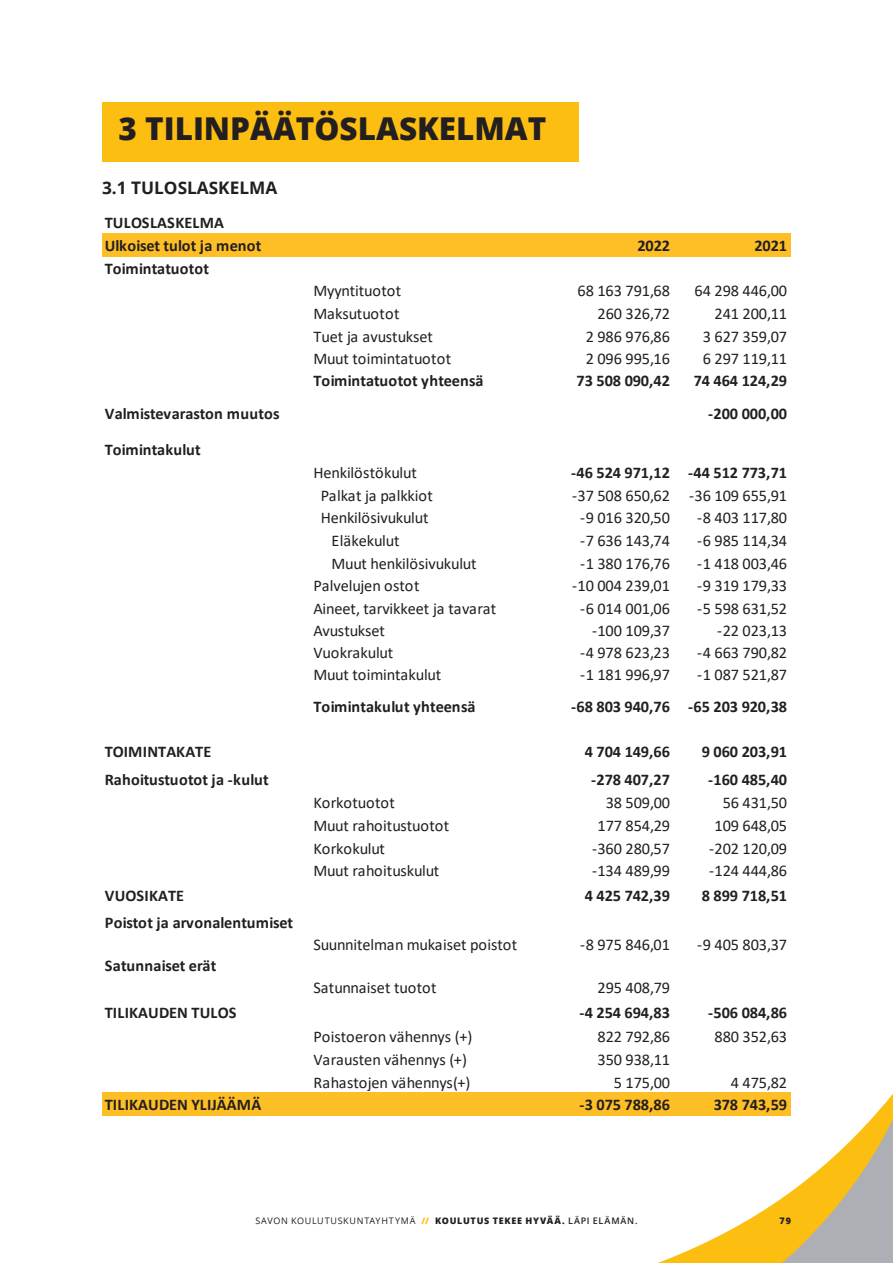
<style>
.page{position:relative;width:893px;height:1263px;background:#fff}
.page>*{position:absolute;margin:0;border:0;box-sizing:border-box;transform-origin:0 0}
.t1{font:800 31.5px "Open Sans";color:#231f20}
.t2{font:700 18.15px "Calibri";color:#000001}
.alaotsikko{font:700 17.25px "Open Sans";color:#231f20}
.t3{font:16.35px "Calibri";letter-spacing:-.005em;color:#231f20}
.t4{font:700 16.35px "Calibri";letter-spacing:-.005em;color:#231f20}
.t5{font:700 16.35px/22.6px "Calibri";letter-spacing:.015em;color:#231f20}
.t6{font:9px "Open Sans";letter-spacing:.08em;color:#231f20}
.t7{font:800 9px "Open Sans";color:#231f20}
.s1{font-weight:800;color:#fdbe12}
.s2{font-weight:800}
.s3{font-weight:600}
</style>
<div class="page">
<svg style="left:658px;top:1093px;width:235px;height:170px"></svg>
<div style="left:102px;top:102px;width:476px;height:60px;background:#fdbe12"></div>
<div style="left:102px;top:233px;width:689px;height:23px;background:#fdbe26"></div>
<div style="left:102px;top:1092px;width:689px;height:24px;background:#fdbe26"></div>
<p class="t1" style="left:118px;top:104px;width:429px">3 TILINPÄÄTÖSLASKELMAT</p>
<p class="t2" style="left:101px;top:164px;width:89px">Sivu 79 PDF</p>
<p class="t5" style="left:105px;top:211px;width:158px">TULOSLASKELMA<br>Ulkoiset tulot ja menot</p>
<p class="alaotsikko" style="left:102px;top:175px;width:177px">3.1 TULOSLASKELMA</p>
<p class="t4" style="left:105px;top:257px;width:106px">Toimintatuotot</p>
<p class="t4" style="left:637px;top:234px;width:34px">2022</p>
<p class="t4" style="left:754px;top:234px;width:34px">2021</p>
<p class="t3" style="left:313px;top:280px;width:89px">Myyntituotot</p>
<p class="t3" style="left:577px;top:280px;width:94px">68 163 791,68</p>
<p class="t3" style="left:695px;top:280px;width:94px">64 298 446,00</p>
<p class="t3" style="left:313px;top:302px;width:88px">Maksutuotot</p>
<p class="t3" style="left:597px;top:302px;width:74px">260 326,72</p>
<p class="t3" style="left:715px;top:302px;width:74px">241 200,11</p>
<p class="t3" style="left:313px;top:325px;width:121px">Tuet ja avustukset</p>
<p class="t3" style="left:586px;top:325px;width:86px">2 986 976,86</p>
<p class="t3" style="left:703px;top:325px;width:86px">3 627 359,07</p>
<p class="t3" style="left:313px;top:348px;width:139px">Muut toimintatuotot</p>
<p class="t3" style="left:586px;top:348px;width:86px">2 096 995,16</p>
<p class="t3" style="left:703px;top:348px;width:86px">6 297 119,11</p>
<p class="t4" style="left:313px;top:369px;width:172px">Toimintatuotot yhteensä</p>
<p class="t4" style="left:577px;top:369px;width:95px">73 508 090,42</p>
<p class="t4" style="left:694px;top:369px;width:95px">74 464 124,29</p>
<p class="t4" style="left:105px;top:402px;width:176px">Valmistevaraston muutos</p>
<p class="t4" style="left:708px;top:402px;width:80px">-200 000,00</p>
<p class="t4" style="left:105px;top:438px;width:98px">Toimintakulut</p>
<p class="t3" style="left:313px;top:461px;width:105px">Henkilöstökulut</p>
<p class="t4" style="left:571px;top:461px;width:217px">-46 524 971,12 -44 512 773,71</p>
<p class="t3" style="left:321px;top:484px;width:114px">Palkat ja palkkiot</p>
<p class="t3" style="left:572px;top:484px;width:216px">-37 508 650,62 -36 109 655,91</p>
<p class="t3" style="left:321px;top:506px;width:109px">Henkilösivukulut</p>
<p class="t3" style="left:580px;top:506px;width:91px">-9 016 320,50</p>
<p class="t3" style="left:697px;top:506px;width:91px">-8 403 117,80</p>
<p class="t3" style="left:332px;top:529px;width:69px">Eläkekulut</p>
<p class="t3" style="left:580px;top:529px;width:91px">-7 636 143,74</p>
<p class="t3" style="left:697px;top:529px;width:91px">-6 985 114,34</p>
<p class="t3" style="left:332px;top:552px;width:146px">Muut henkilösivukulut</p>
<p class="t3" style="left:580px;top:552px;width:91px">-1 380 176,76</p>
<p class="t3" style="left:697px;top:552px;width:91px">-1 418 003,46</p>
<p class="t3" style="left:313px;top:574px;width:107px">Palvelujen ostot</p>
<p class="t3" style="left:572px;top:574px;width:99px">-10 004 239,01</p>
<p class="t3" style="left:697px;top:574px;width:91px">-9 319 179,33</p>
<p class="t3" style="left:313px;top:597px;width:184px">Aineet, tarvikkeet ja tavarat</p>
<p class="t3" style="left:580px;top:597px;width:91px">-6 014 001,06</p>
<p class="t3" style="left:697px;top:597px;width:91px">-5 598 631,52</p>
<p class="t3" style="left:313px;top:619px;width:73px">Avustukset</p>
<p class="t3" style="left:592px;top:619px;width:80px">-100 109,37</p>
<p class="t3" style="left:717px;top:619px;width:71px">-22 023,13</p>
<p class="t3" style="left:313px;top:641px;width:81px">Vuokrakulut</p>
<p class="t3" style="left:580px;top:641px;width:91px">-4 978 623,23</p>
<p class="t3" style="left:697px;top:641px;width:91px">-4 663 790,82</p>
<p class="t3" style="left:313px;top:663px;width:129px">Muut toimintakulut</p>
<p class="t3" style="left:580px;top:663px;width:91px">-1 181 996,97</p>
<p class="t3" style="left:697px;top:663px;width:91px">-1 087 521,87</p>
<p class="t4" style="left:313px;top:695px;width:163px">Toimintakulut yhteensä</p>
<p class="t4" style="left:571px;top:695px;width:217px">-68 803 940,76 -65 203 920,38</p>
<p class="t4" style="left:105px;top:740px;width:108px">TOIMINTAKATE</p>
<p class="t4" style="left:585px;top:740px;width:87px">4 704 149,66</p>
<p class="t4" style="left:702px;top:740px;width:87px">9 060 203,91</p>
<p class="t5" style="left:105px;top:768px;width:166px">Rahoitustuotot ja -kulut</p>
<p class="t4" style="left:591px;top:768px;width:80px">-278 407,27</p>
<p class="t4" style="left:708px;top:768px;width:80px">-160 485,40</p>
<p class="t3" style="left:313px;top:791px;width:83px">Korkotuotot</p>
<p class="t3" style="left:606px;top:791px;width:66px">38 509,00</p>
<p class="t3" style="left:723px;top:791px;width:66px">56 431,50</p>
<p class="t3" style="left:313px;top:814px;width:137px">Muut rahoitustuotot</p>
<p class="t3" style="left:597px;top:814px;width:74px">177 854,29</p>
<p class="t3" style="left:715px;top:814px;width:74px">109 648,05</p>
<p class="t3" style="left:313px;top:837px;width:73px">Korkokulut</p>
<p class="t3" style="left:592px;top:837px;width:80px">-360 280,57</p>
<p class="t3" style="left:709px;top:837px;width:80px">-202 120,09</p>
<p class="t3" style="left:313px;top:859px;width:127px">Muut rahoituskulut</p>
<p class="t3" style="left:592px;top:859px;width:80px">-134 489,99</p>
<p class="t3" style="left:709px;top:859px;width:80px">-124 444,86</p>
<p class="t4" style="left:105px;top:884px;width:81px">VUOSIKATE</p>
<p class="t4" style="left:585px;top:884px;width:87px">4 425 742,39</p>
<p class="t4" style="left:702px;top:884px;width:87px">8 899 718,51</p>
<p class="t4" style="left:105px;top:911px;width:190px">Poistot ja arvonalentumiset</p>
<p class="t3" style="left:313px;top:933px;width:205px">Suunnitelman mukaiset poistot</p>
<p class="t3" style="left:580px;top:933px;width:91px">-8 975 846,01</p>
<p class="t3" style="left:697px;top:933px;width:91px">-9 405 803,37</p>
<p class="t4" style="left:105px;top:954px;width:113px">Satunnaiset erät</p>
<p class="t3" style="left:313px;top:976px;width:125px">Satunnaiset tuotot</p>
<p class="t3" style="left:597px;top:976px;width:74px">295 408,79</p>
<p class="t4" style="left:105px;top:1001px;width:133px">TILIKAUDEN TULOS</p>
<p class="t4" style="left:579px;top:1001px;width:92px">-4 254 694,83</p>
<p class="t4" style="left:708px;top:1001px;width:80px">-506 084,86</p>
<p class="t3" style="left:313px;top:1025px;width:160px">Poistoeron vähennys (+)</p>
<p class="t3" style="left:597px;top:1025px;width:74px">822 792,86</p>
<p class="t3" style="left:715px;top:1025px;width:74px">880 352,63</p>
<p class="t3" style="left:313px;top:1048px;width:155px">Varausten vähennys (+)</p>
<p class="t3" style="left:597px;top:1048px;width:74px">350 938,11</p>
<p class="t3" style="left:313px;top:1071px;width:159px">Rahastojen vähennys(+)</p>
<p class="t3" style="left:614px;top:1071px;width:58px">5 175,00</p>
<p class="t3" style="left:731px;top:1071px;width:58px">4 475,82</p>
<p class="t4" style="left:105px;top:1093px;width:158px">TILIKAUDEN YLIJÄÄMÄ</p>
<p class="t4" style="left:579px;top:1093px;width:92px">-3 075 788,86</p>
<p class="t4" style="left:714px;top:1093px;width:75px">378 743,59</p>
<p class="t6" style="left:255px;top:1214px;width:384px">SAVON KOULUTUSKUNTAYHTYMÄ <span class="s1">//</span> <span class="s2">KOULUTUS TEKEE HYVÄÄ.</span> <span class="s3">LÄPI ELÄMÄN.</span></p>
<p class="t7" style="left:780px;top:1213px;width:13px">79</p>
</div>
